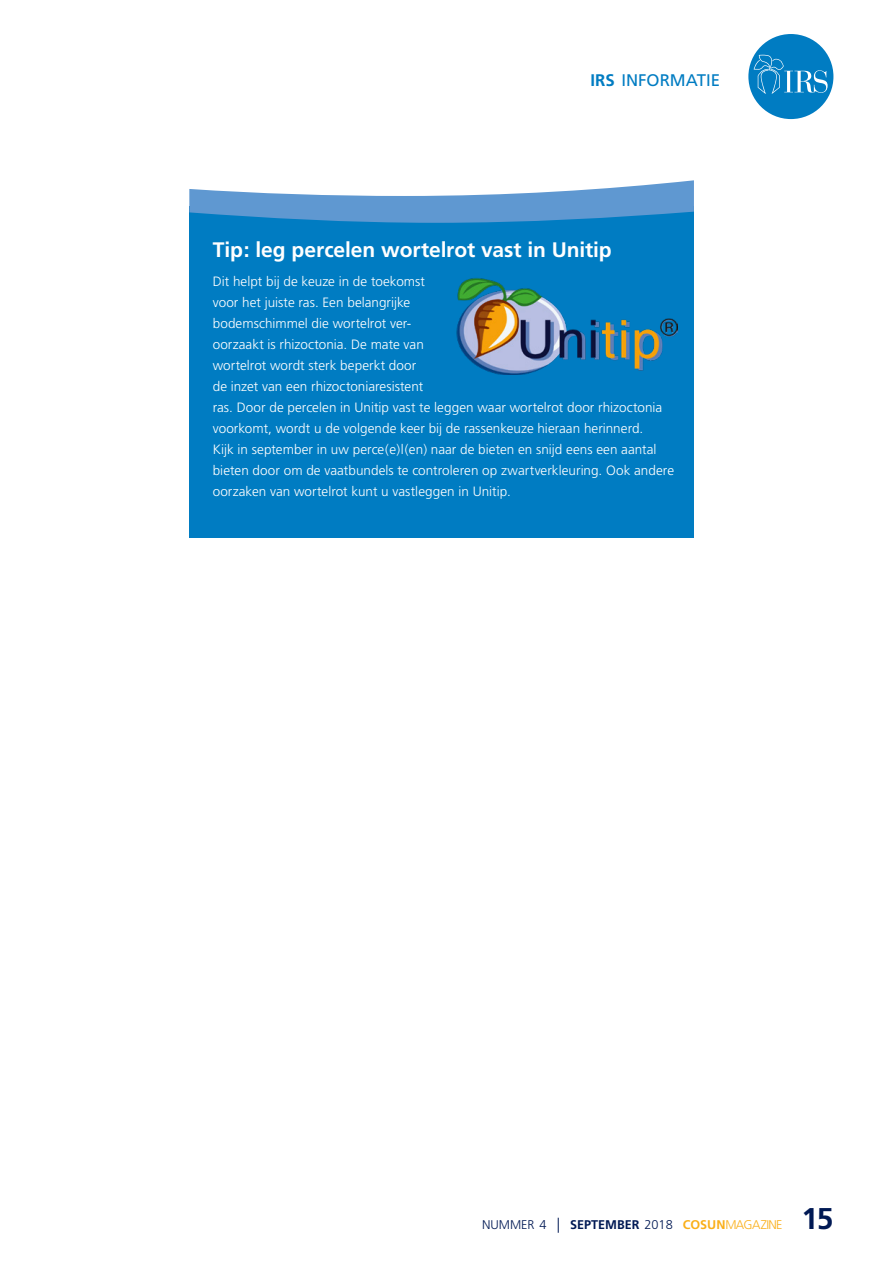
<style>
.page{position:relative;width:893px;height:1263px;background:#fff}
.page>*{position:absolute;margin:0;border:0;box-sizing:border-box;transform-origin:0 0}
.t1{font:700 30px "Frutiger";color:#001954}
.Platte__body__tekst{font:700 21px "Frutiger";letter-spacing:-.005em;color:#fff}
.t2{font:16.8px "Frutiger";color:#007cc2}
.Platte__body__tekst-2{font:300 13.5px/21px "Frutiger";letter-spacing:.005em;color:#fff}
.t3{font:700 12.6px "Frutiger";color:#001954}
.s1{font-weight:700}
.s2{font-weight:300}
.s3{font-weight:300;font-size:12.75px}
.s4{font-weight:300;font-size:15px}
.s5{color:#faaf18}
.s6{font-weight:300;color:#faaf18}
</style>
<div class="page">
<div style="left:189px;top:206px;width:505px;height:331px;background:#007cc2"></div>
<svg style="left:189px;top:180px;width:505px;height:43px"></svg>
<img style="left:457px;top:278px;width:221px;height:97px">
<div style="left:748px;top:34px;width:85px;height:85px;background:#007cc2;border-radius:50%"></div>
<svg style="left:754px;top:55px;width:74px;height:39px"></svg>
<p class="t2" style="left:590px;top:70px;width:131px"><span class="s1">IRS</span> INFORMATIE</p>
<p class="Platte__body__tekst" style="left:213px;top:237px;width:401px">Tip: leg percelen wortelrot vast in Unitip</p>
<p class="Platte__body__tekst-2" style="left:213px;top:271px;width:463px">Dit helpt bij de keuze in de toekomst<br>voor het juiste ras. Een belangrijke<br>bodemschimmel die wortelrot ver-<br>oorzaakt is rhizoctonia. De mate van<br>wortelrot wordt sterk beperkt door<br>de inzet van een rhizoctoniaresistent<br>ras. Door de percelen in Unitip vast te leggen waar wortelrot door rhizoctonia voorkomt, wordt u de volgende keer bij de rassenkeuze hieraan herinnerd.<br>Kijk in september in uw perce(e)l(en) naar de bieten en snijd eens een aantal bieten door om de vaatbundels te controleren op zwartverkleuring. Ook andere oorzaken van wortelrot kunt u vastleggen in Unitip.</p>
<p class="t3" style="left:482px;top:1217px;width:302px"><span class="s2">NUMMER</span> <span class="s3">4</span> <span class="s4">|</span> SEPTEMBER <span class="s3">2018</span> <span class="s5">COSUN</span><span class="s6">MAGAZINE</span></p>
<h1 class="t1" style="left:801px;top:1201px;width:34px">15</h1>
</div>
